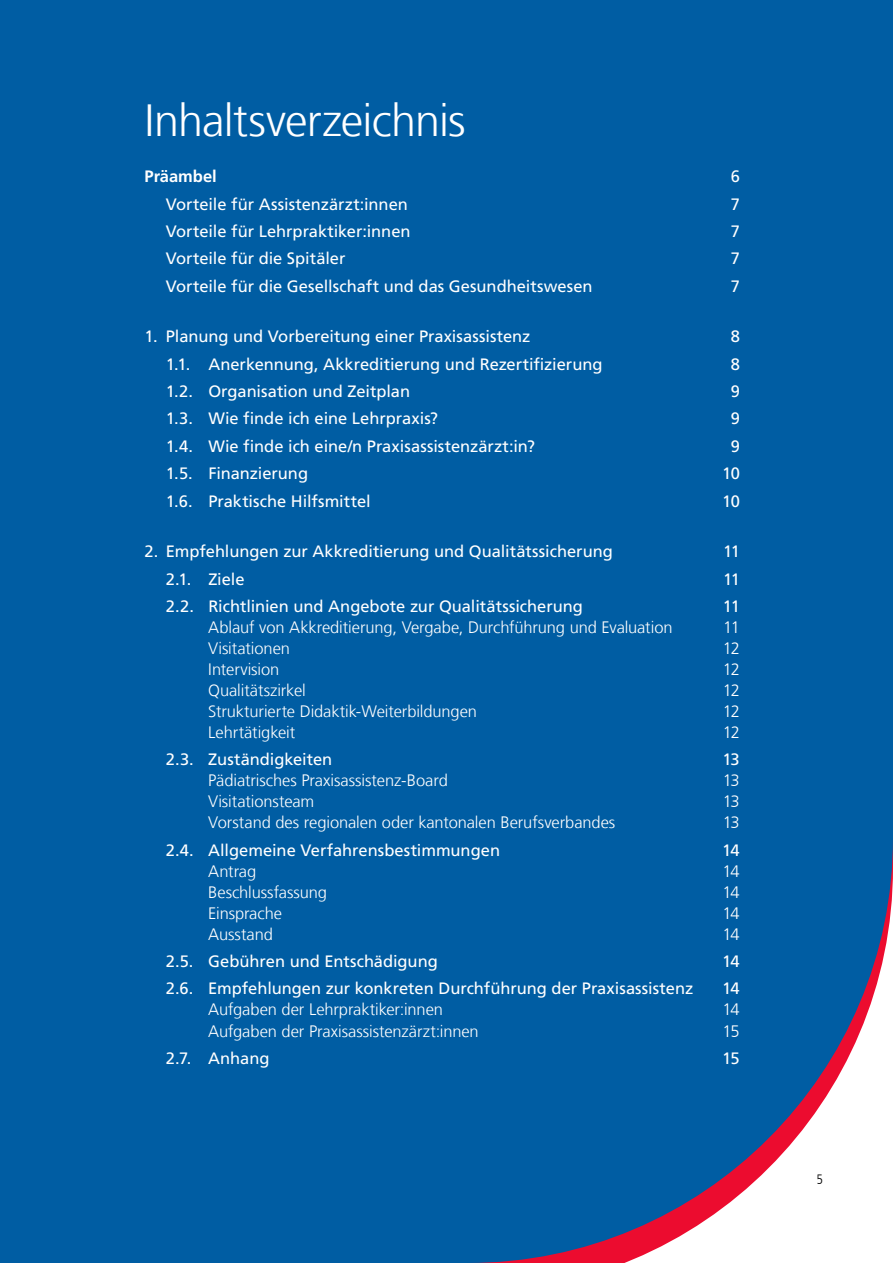
<style>
.page{position:relative;width:893px;height:1263px;background:#005da3}
.page>*{position:absolute;margin:0;border:0;box-sizing:border-box;transform-origin:0 0}
.t1{font:300 45px "Frutiger LT Com";letter-spacing:-.02em;color:#fff}
.t2{font:16.5px "Frutiger LT Com";color:#fff}
.t3{font:300 16.5px "Frutiger LT Com";letter-spacing:-.005em;color:#fff}
.t4{font:700 16.5px "Frutiger LT Com";color:#fff}
.t5{font:300 condensed 13.5px "Frutiger LT Com";color:#000}
</style>
<div class="page">
<h1 class="t1" style="left:145px;top:94px;width:323px">Inhaltsverzeichnis</h1>
<p class="t4" style="left:145px;top:167px;width:74px">Präambel</p>
<p class="t2" style="left:731px;top:167px;width:11px">6</p>
<p class="t2" style="left:166px;top:194px;width:244px">Vorteile für Assistenzärzt:innen</p>
<p class="t2" style="left:731px;top:194px;width:11px">7</p>
<p class="t2" style="left:166px;top:222px;width:246px">Vorteile für Lehrpraktiker:innen</p>
<p class="t2" style="left:731px;top:222px;width:11px">7</p>
<p class="t2" style="left:166px;top:249px;width:181px">Vorteile für die Spitäler</p>
<p class="t2" style="left:731px;top:249px;width:11px">7</p>
<p class="t2" style="left:166px;top:276px;width:428px">Vorteile für die Gesellschaft und das Gesundheitswesen</p>
<p class="t2" style="left:731px;top:276px;width:11px">7</p>
<p class="t2" style="left:145px;top:327px;width:387px">1. Planung und Vorbereitung einer Praxisassistenz</p>
<p class="t2" style="left:731px;top:327px;width:11px">8</p>
<p class="t2" style="left:166px;top:354px;width:438px">1.1. Anerkennung, Akkreditierung und Rezertifizierung</p>
<p class="t2" style="left:731px;top:354px;width:11px">8</p>
<p class="t2" style="left:166px;top:382px;width:246px">1.2. Organisation und Zeitplan</p>
<p class="t2" style="left:731px;top:382px;width:11px">9</p>
<p class="t2" style="left:166px;top:409px;width:274px">1.3. Wie finde ich eine Lehrpraxis?</p>
<p class="t2" style="left:731px;top:409px;width:11px">9</p>
<p class="t2" style="left:166px;top:436px;width:371px">1.4. Wie finde ich eine/n Praxisassistenzärzt:in?</p>
<p class="t2" style="left:731px;top:436px;width:11px">9</p>
<p class="t2" style="left:166px;top:464px;width:144px">1.5. Finanzierung</p>
<p class="t2" style="left:722px;top:464px;width:19px">10</p>
<p class="t2" style="left:166px;top:491px;width:206px">1.6. Praktische Hilfsmittel</p>
<p class="t2" style="left:722px;top:491px;width:19px">10</p>
<p class="t2" style="left:145px;top:542px;width:470px">2. Empfehlungen zur Akkreditierung und Qualitätssicherung</p>
<p class="t2" style="left:723px;top:542px;width:18px">11</p>
<p class="t2" style="left:166px;top:569px;width:80px">2.1. Ziele</p>
<p class="t2" style="left:723px;top:569px;width:18px">11</p>
<p class="t2" style="left:166px;top:596px;width:419px">2.2. Richtlinien und Angebote zur Qualitätssicherung</p>
<p class="t2" style="left:723px;top:596px;width:18px">11</p>
<p class="t3" style="left:208px;top:618px;width:466px">Ablauf von Akkreditierung, Vergabe, Durchführung und Evaluation</p>
<p class="t3" style="left:723px;top:618px;width:18px">11</p>
<p class="t3" style="left:208px;top:639px;width:83px">Visitationen</p>
<p class="t3" style="left:723px;top:639px;width:19px">12</p>
<p class="t3" style="left:208px;top:660px;width:73px">Intervision</p>
<p class="t3" style="left:723px;top:660px;width:19px">12</p>
<p class="t3" style="left:208px;top:681px;width:99px">Qualitätszirkel</p>
<p class="t3" style="left:723px;top:681px;width:19px">12</p>
<p class="t3" style="left:208px;top:702px;width:270px">Strukturierte Didaktik-Weiterbildungen</p>
<p class="t3" style="left:723px;top:702px;width:19px">12</p>
<p class="t3" style="left:208px;top:723px;width:89px">Lehrtätigkeit</p>
<p class="t3" style="left:723px;top:723px;width:19px">12</p>
<p class="t2" style="left:166px;top:750px;width:168px">2.3. Zuständigkeiten</p>
<p class="t2" style="left:722px;top:750px;width:19px">13</p>
<p class="t3" style="left:208px;top:771px;width:241px">Pädiatrisches Praxisassistenz-Board</p>
<p class="t3" style="left:723px;top:771px;width:19px">13</p>
<p class="t3" style="left:208px;top:792px;width:108px">Visitationsteam</p>
<p class="t3" style="left:723px;top:792px;width:19px">13</p>
<p class="t3" style="left:208px;top:813px;width:409px">Vorstand des regionalen oder kantonalen Berufsverbandes</p>
<p class="t3" style="left:723px;top:813px;width:19px">13</p>
<p class="t2" style="left:166px;top:840px;width:336px">2.4. Allgemeine Verfahrensbestimmungen</p>
<p class="t2" style="left:722px;top:840px;width:19px">14</p>
<p class="t3" style="left:208px;top:861px;width:49px">Antrag</p>
<p class="t3" style="left:722px;top:861px;width:19px">14</p>
<p class="t3" style="left:208px;top:882px;width:120px">Beschlussfassung</p>
<p class="t3" style="left:722px;top:882px;width:19px">14</p>
<p class="t3" style="left:208px;top:903px;width:75px">Einsprache</p>
<p class="t3" style="left:722px;top:903px;width:19px">14</p>
<p class="t3" style="left:208px;top:924px;width:66px">Ausstand</p>
<p class="t3" style="left:722px;top:924px;width:19px">14</p>
<p class="t2" style="left:166px;top:952px;width:274px">2.5. Gebühren und Entschädigung</p>
<p class="t2" style="left:722px;top:952px;width:19px">14</p>
<p class="t2" style="left:166px;top:979px;width:529px">2.6. Empfehlungen zur konkreten Durchführung der Praxisassistenz</p>
<p class="t2" style="left:722px;top:979px;width:19px">14</p>
<p class="t3" style="left:208px;top:1000px;width:236px">Aufgaben der Lehrpraktiker:innen</p>
<p class="t3" style="left:722px;top:1000px;width:19px">14</p>
<p class="t3" style="left:208px;top:1021px;width:272px">Aufgaben der Praxisassistenzärzt:innen</p>
<p class="t3" style="left:722px;top:1021px;width:19px">15</p>
<p class="t2" style="left:166px;top:1048px;width:105px">2.7. Anhang</p>
<p class="t2" style="left:722px;top:1048px;width:19px">15</p>
<p class="t5" style="left:816px;top:1171px;width:8px">5</p>
</div>
